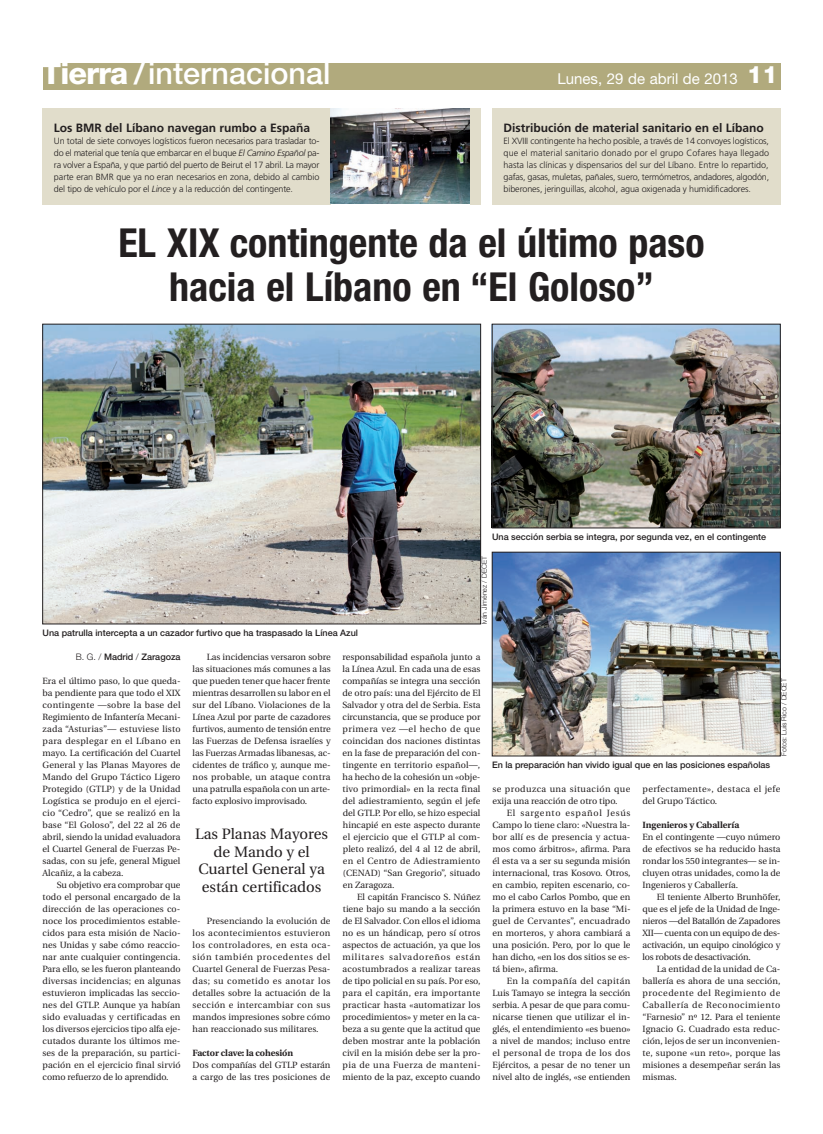
<style>
.page{position:relative;width:823px;height:1134px;background:#fff}
.page>*{position:absolute;margin:0;border:0;box-sizing:border-box;transform-origin:0 0}
.t1{font:700 condensed 40px/44px "Helvetica Neue";color:#231f20;text-align:center}
.t2{font:500 30.5px "Helvetica Neue";color:#fff}
.t3{font:15px/17.5px "Utopia";color:#231f20;text-align:center}
.t4{font:15px "Helvetica Neue";color:#fff}
.t5{font:700 12px "Frutiger";color:#231f20}
.t6{font:9px/12px "Utopia";color:#231f20;text-align:justify}
.t7{font:300 9px/12px "Frutiger";letter-spacing:-.01em;color:#231f20;text-align:justify}
.t8{font:500 9px "Helvetica Neue";color:#231f20}
.t9{font:9px/12px "Utopia";letter-spacing:.02em;color:#231f20}
.t10{font:9px/12px "Utopia";letter-spacing:.04em;color:#231f20}
.t11{font:700 9px "Utopia";letter-spacing:-.005em;color:#231f20}
.t12{font:300 7px "Helvetica Neue";color:#231f20}
.s1{font-weight:800}
.s2{font-weight:800;font-size:24px}
.s3{font-style:italic}
.s4{font-weight:300}
</style>
<div class="page">
<div style="left:43px;top:63px;width:737px;height:27px;background:#b1aa7d"></div>
<img style="left:45px;top:326px;width:433px;height:296px">
<img style="left:491px;top:324px;width:287px;height:204px">
<div style="left:492px;top:324px;width:288px;height:204px;border:1px solid #231f20"></div>
<img style="left:491px;top:552px;width:287px;height:204px">
<div style="left:492px;top:552px;width:288px;height:204px;border:1px solid #231f20"></div>
<div style="left:492px;top:108px;width:288px;height:96px;background:#e1ddcb"></div>
<div style="left:43px;top:108px;width:437px;height:96px;background:#e1ddcb"></div>
<img style="left:331px;top:108px;width:138px;height:96px">
<h2 class="t2" style="left:42px;top:62px;width:290px"><span class="s1">Tierra</span> /internacional</h2>
<h3 class="t4" style="left:557px;top:73px;width:221px">Lunes, 29 de abril de 2013 <span class="s2">11</span></h3>
<h3 class="t5" style="left:54px;top:123px;width:258px">Los BMR del Líbano navegan rumbo a España</h3>
<p class="t7" style="left:54px;top:136px;width:267px">Un total de siete convoyes logísticos fueron necesarios para trasladar to&shy;do el material que tenía que embarcar en el buque <span class="s3">El Camino Español</span> pa&shy;ra volver a España, y que partió del puerto de Beirut el 17 abril. La mayor parte eran BMR que ya no eran necesarios en zona, debido al cambio del tipo de vehículo por el <span class="s3">Lince</span> y a la reducción del contingente.</p>
<h3 class="t5" style="left:503px;top:123px;width:262px">Distribución de material sanitario en el Líbano</h3>
<p class="t7" style="left:503px;top:136px;width:267px">El XVIII contingente ha hecho posible, a través de 14 convoyes logísticos, que el material sanitario donado por el grupo Cofares haya llegado hasta las clínicas y dispensarios del sur del Líbano. Entre lo repartido, gafas, gasas, muletas, pañales, suero, termómetros, andadores, algodón, biberones, jeringuillas, alcohol, agua oxigenada y humidificadores.</p>
<h1 class="t1" style="left:118px;top:224px;width:587px">EL XIX contingente da el último paso hacia el Líbano en “El Goloso”</h1>
<p class="t8" style="left:492px;top:534px;width:275px">Una sección serbia se integra, por segunda vez, en el contingente</p>
<p class="t8" style="left:43px;top:630px;width:317px">Una patrulla intercepta a un cazador furtivo que ha traspasado la Línea Azul</p>
<p class="t12" style="left:479px;top:624px;width:69px;rotate:-90deg">Iván Jiménez / DECET</p>
<p class="t8" style="left:76px;top:654px;width:106px"><span class="s4">B. G. /</span> Madrid <span class="s4">/</span> Zaragoza</p>
<p class="t6" style="left:43px;top:676px;width:139px">Era el último paso, lo que queda&shy;ba pendiente para que todo el XIX contingente —sobre la base del Regimiento de Infantería Mecani&shy;zada “Asturias”— estuviese listo para desplegar en el Líbano en mayo. La certificación del Cuartel General y las Planas Mayores de Mando del Grupo Táctico Ligero Protegido (GTLP) y de la Unidad Logística se produjo en el ejerci&shy;cio “Cedro”, que se realizó en la base “El Goloso”, del 22 al 26 de abril, siendo la unidad evaluadora el Cuartel General de Fuerzas Pe&shy;sadas, con su jefe, general Miguel Alcañiz, a la cabeza.</p>
<p class="t6" style="left:43px;top:880px;width:139px;text-indent:14px">Su objetivo era comprobar que todo el personal encargado de la dirección de las operaciones co&shy;noce los procedimientos estable&shy;cidos para esta misión de Nacio&shy;nes Unidas y sabe cómo reaccio&shy;nar ante cualquier contingencia.<br>Para ello, se les fueron planteando diversas incidencias; en algunas estuvieron implicadas las seccio&shy;nes del GTLP. Aunque ya habían sido evaluadas y certificadas en los diversos ejercicios tipo alfa eje&shy;cutados durante los últimos me&shy;ses de la preparación, su partici&shy;pación en el ejercicio final sirvió como refuerzo de lo aprendido.</p>
<p class="t6" style="left:192px;top:652px;width:139px;text-indent:14px">Las incidencias versaron sobre las situaciones más comunes a las que pueden tener que hacer frente mientras desarrollen su labor en el sur del Líbano. Violaciones de la Línea Azul por parte de cazadores furtivos, aumento de tensión entre las Fuerzas de Defensa israelíes y las Fuerzas Armadas libanesas, ac&shy;cidentes de tráfico y, aunque me&shy;nos probable, un ataque contra una patrulla española con un arte&shy;facto explosivo improvisado.</p>
<h3 class="t3" style="left:195px;top:827px;width:134px">Las Planas Mayores de Mando y el<br>Cuartel General ya están certificados</h3>
<p class="t6" style="left:192px;top:916px;width:139px;text-indent:14px">Presenciando la evolución de los acontecimientos estuvieron los controladores, en esta oca&shy;sión también procedentes del Cuartel General de Fuerzas Pesa&shy;das; su cometido es anotar los detalles sobre la actuación de la sección e intercambiar con sus mandos impresiones sobre cómo han reaccionado sus militares.</p>
<p class="t11" style="left:192px;top:1049px;width:102px">Factor clave: la cohesión</p>
<p class="t6" style="left:192px;top:1060px;width:139px">Dos compañías del GTLP estarán a cargo de las tres posiciones de</p>
<p class="t6" style="left:342px;top:652px;width:139px">responsabilidad española junto a la Línea Azul. En cada una de esas compañías se integra una sección de otro país: una del Ejército de El Salvador y otra del de Serbia. Esta circunstancia, que se produce por primera vez —el hecho de que coincidan dos naciones distintas en la fase de preparación del con&shy;tingente en territorio español—, ha hecho de la cohesión un «obje&shy;tivo primordial» en la recta final del adiestramiento, según el jefe del GTLP. Por ello, se hizo especial hincapié en este aspecto durante el ejercicio que el GTLP al com&shy;pleto realizó, del 4 al 12 de abril, en el Centro de Adiestramiento (CENAD) “San Gregorio”, situado en Zaragoza.</p>
<p class="t6" style="left:342px;top:891px;width:139px;text-indent:15px">El capitán Francisco S. Núñez tiene bajo su mando a la sección de El Salvador. Con ellos el idioma no es un hándicap, pero sí otros aspectos de actuación, ya que los militares salvadoreños están acostumbrados a realizar tareas de tipo policial en su país. Por eso, para el capitán, era importante practicar hasta «automatizar los procedimientos» y meter en la ca&shy;beza a su gente que la actitud que deben mostrar ante la población civil en la misión debe ser la pro&shy;pia de una Fuerza de manteni&shy;miento de la paz, excepto cuando</p>
<p class="t8" style="left:492px;top:762px;width:279px">En la preparación han vivido igual que en las posiciones españolas</p>
<p class="t12" style="left:779px;top:756px;width:79px;rotate:-90deg">Fotos: Luis Rico / DECET</p>
<p class="t9" style="left:492px;top:783px;width:139px">se produzca una situación que exija una reacción de otro tipo.</p>
<p class="t6" style="left:492px;top:807px;width:139px;text-indent:14px">El sargento español Jesús Campo lo tiene claro: «Nuestra la&shy;bor allí es de presencia y actua&shy;mos como árbitros», afirma. Para él esta va a ser su segunda misión internacional, tras Kosovo. Otros, en cambio, repiten escenario, co&shy;mo el cabo Carlos Pombo, que en la primera estuvo en la base “Mi&shy;guel de Cervantes”, encuadrado en morteros, y ahora cambiará a una posición. Pero, por lo que le han dicho, «en los dos sitios se es&shy;tá bien», afirma.</p>
<p class="t6" style="left:492px;top:975px;width:139px;text-indent:14px">En la compañía del capitán Luis Tamayo se integra la sección serbia. A pesar de que para comu&shy;nicarse tienen que utilizar el in&shy;glés, el entendimiento «es bueno» a nivel de mandos; incluso entre el personal de tropa de los dos Ejércitos, a pesar de no tener un nivel alto de inglés, «se entienden</p>
<p class="t10" style="left:642px;top:783px;width:139px">perfectamente», destaca el jefe del Grupo Táctico.</p>
<p class="t11" style="left:642px;top:821px;width:98px">Ingenieros y Caballería</p>
<p class="t6" style="left:642px;top:831px;width:139px">En el contingente —cuyo número de efectivos se ha reducido hasta rondar los 550 integrantes— se in&shy;cluyen otras unidades, como la de Ingenieros y Caballería.</p>
<p class="t6" style="left:642px;top:891px;width:139px;text-indent:14px">El teniente Alberto Brunhöfer, que es el jefe de la Unidad de Inge&shy;nieros —del Batallón de Zapadores XII— cuenta con un equipo de des&shy;activación, un equipo cinológico y los robots de desactivación.</p>
<p class="t6" style="left:642px;top:963px;width:139px;text-indent:14px">La entidad de la unidad de Ca&shy;ballería es ahora de una sección, procedente del Regimiento de Caballería de Reconocimiento “Farnesio” nº 12. Para el teniente Ignacio G. Cuadrado esta reduc&shy;ción, lejos de ser un inconvenien&shy;te, supone «un reto», porque las misiones a desempeñar serán las mismas.</p>
</div>
